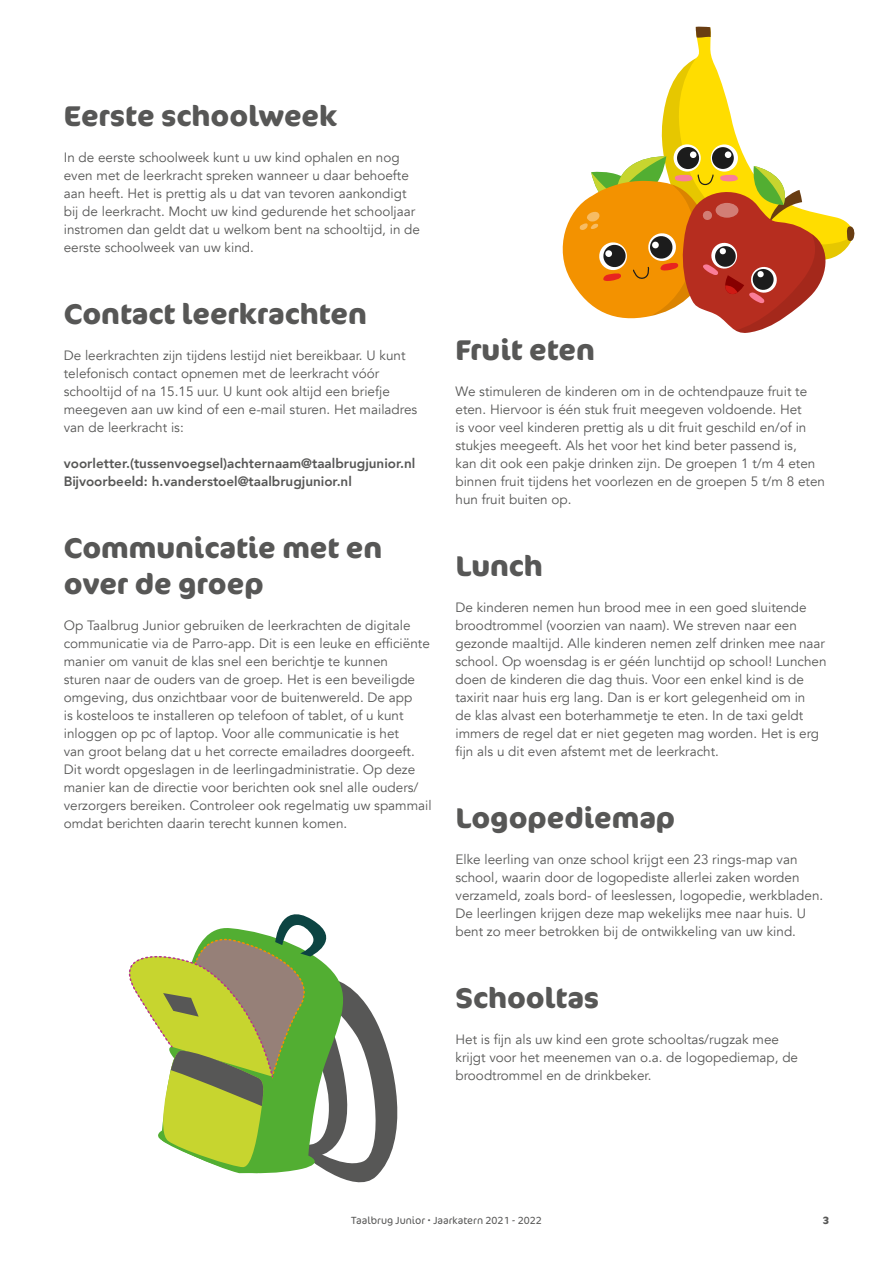
<style>
.page{position:relative;width:893px;height:1263px;background:#fff}
.page>*{position:absolute;margin:0;border:0;box-sizing:border-box;transform-origin:0 0}
.t1{font:700 28.5px/36px "Cocon Pro";color:#575756}
.t2{font:13.5px/18px "Avenir";color:#575756}
.t3{font:800 13.5px/18px "Avenir";color:#575756}
.t4{font:300 10.5px "Cocon Pro";color:#575756}
.t5{font:700 10.5px "Cocon Pro";color:#575756}
</style>
<div class="page">
<svg style="left:695px;top:27px;width:17px;height:31px"></svg>
<svg style="left:696px;top:27px;width:15px;height:11px"></svg>
<svg style="left:562px;top:58px;width:293px;height:275px"></svg>
<svg style="left:128px;top:914px;width:270px;height:269px"></svg>
<h1 class="t1" style="left:64px;top:97px;width:275px">Eerste schoolweek</h1>
<p class="t2" style="left:64px;top:149px;width:358px">In de eerste schoolweek kunt u uw kind ophalen en nog even met de leerkracht spreken wanneer u daar behoefte aan heeft. Het is prettig als u dat van tevoren aankondigt bij de leerkracht. Mocht uw kind gedurende het schooljaar instromen dan geldt dat u welkom bent na schooltijd, in de eerste schoolweek van uw kind.</p>
<h1 class="t1" style="left:64px;top:295px;width:305px">Contact leerkrachten</h1>
<p class="t2" style="left:64px;top:347px;width:355px">De leerkrachten zijn tijdens lestijd niet bereikbaar. U kunt telefonisch contact opnemen met de leerkracht vóór schooltijd of na 15.15 uur. U kunt ook altijd een briefje meegeven aan uw kind of een e-mail sturen. Het mailadres van de leerkracht is:</p>
<p class="t3" style="left:64px;top:454px;width:353px">voorletter.(tussenvoegsel)achternaam@taalbrugjunior.nl<br>Bijvoorbeeld: h.vanderstoel@taalbrugjunior.nl</p>
<h1 class="t1" style="left:64px;top:529px;width:320px">Communicatie met en over de groep</h1>
<p class="t2" style="left:64px;top:617px;width:369px">Op Taalbrug Junior gebruiken de leerkrachten de digitale communicatie via de Parro-app. Dit is een leuke en efficiënte manier om vanuit de klas snel een berichtje te kunnen<br>sturen naar de ouders van de groep. Het is een beveiligde omgeving, dus onzichtbaar voor de buitenwereld. De app<br>is kosteloos te installeren op telefoon of tablet, of u kunt inloggen op pc of laptop. Voor alle communicatie is het<br>van groot belang dat u het correcte emailadres doorgeeft.<br>Dit wordt opgeslagen in de leerlingadministratie. Op deze manier kan de directie voor berichten ook snel alle ouders/ verzorgers bereiken. Controleer ook regelmatig uw spammail omdat berichten daarin terecht kunnen komen.</p>
<h1 class="t1" style="left:455px;top:331px;width:141px">Fruit eten</h1>
<p class="t2" style="left:455px;top:383px;width:371px">We stimuleren de kinderen om in de ochtendpauze fruit te eten. Hiervoor is één stuk fruit meegeven voldoende. Het<br>is voor veel kinderen prettig als u dit fruit geschild en/of in stukjes meegeeft. Als het voor het kind beter passend is,<br>kan dit ook een pakje drinken zijn. De groepen 1 t/m 4 eten binnen fruit tijdens het voorlezen en de groepen 5 t/m 8 eten hun fruit buiten op.</p>
<h1 class="t1" style="left:455px;top:547px;width:89px">Lunch</h1>
<p class="t2" style="left:455px;top:599px;width:373px">De kinderen nemen hun brood mee in een goed sluitende broodtrommel (voorzien van naam). We streven naar een gezonde maaltijd. Alle kinderen nemen zelf drinken mee naar school. Op woensdag is er géén lunchtijd op school! Lunchen doen de kinderen die dag thuis. Voor een enkel kind is de taxirit naar huis erg lang. Dan is er kort gelegenheid om in<br>de klas alvast een boterhammetje te eten. In de taxi geldt immers de regel dat er niet gegeten mag worden. Het is erg fijn als u dit even afstemt met de leerkracht.</p>
<h1 class="t1" style="left:455px;top:799px;width:221px">Logopediemap</h1>
<p class="t2" style="left:455px;top:851px;width:369px">Elke leerling van onze school krijgt een 23 rings-map van school, waarin door de logopediste allerlei zaken worden verzameld, zoals bord- of leeslessen, logopedie, werkbladen.<br>De leerlingen krijgen deze map wekelijks mee naar huis. U bent zo meer betrokken bij de ontwikkeling van uw kind.</p>
<h1 class="t1" style="left:455px;top:979px;width:145px">Schooltas</h1>
<p class="t2" style="left:455px;top:1031px;width:344px">Het is fijn als uw kind een grote schooltas/rugzak mee krijgt voor het meenemen van o.a. de logopediemap, de broodtrommel en de drinkbeker.</p>
<p class="t4" style="left:351px;top:1214px;width:192px">Taalbrug Junior • Jaarkatern 2021 - 2022</p>
<p class="t5" style="left:823px;top:1213px;width:8px">3</p>
</div>
